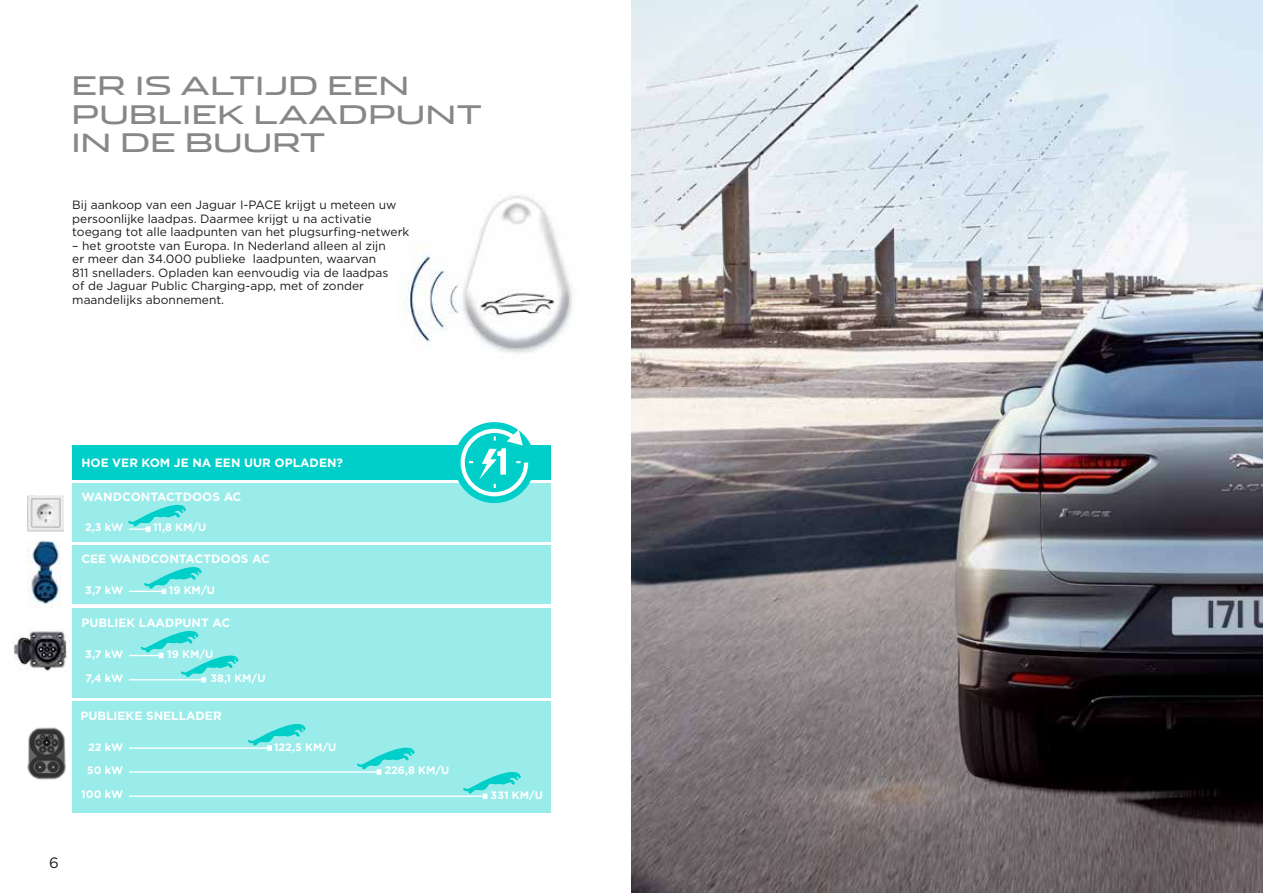
<style>
.page{position:relative;width:1263px;height:893px;background:#fff}
.page>*{position:absolute;margin:0;border:0;box-sizing:border-box;transform-origin:0 0}
.t1{font:25.5px/28.5px "Jaguar";color:#878786}
.t2{font:15px "Gotham";color:#1a1a18}
.t3{font:12px/13.5px "Gotham";color:#1a1a18}
.t4{font:700 12px "Gotham";color:#fff}
.t5{font:700 10.8px/23.5px "Gotham";color:#fff}
</style>
<div class="page">
<img style="left:405px;top:195px;width:168px;height:158px">
<img style="left:631px;top:0;width:632px;height:893px">
<div style="left:72px;top:446px;width:479px;height:34px;background:#00cfc9"></div>
<div style="left:72px;top:483px;width:479px;height:59px;background:#99ecea"></div>
<div style="left:72px;top:546px;width:479px;height:58px;background:#99ecea"></div>
<div style="left:72px;top:701px;width:479px;height:111px;background:#99ecea"></div>
<div style="left:454px;top:422px;width:81px;height:81px;background:#00cfc9;border-radius:50%"></div>
<svg style="left:461px;top:429px;width:67px;height:67px"></svg>
<svg style="left:128px;top:504px;width:58px;height:28px"></svg>
<svg style="left:129px;top:567px;width:73px;height:27px"></svg>
<div style="left:72px;top:608px;width:479px;height:89px;background:#99ecea"></div>
<svg style="left:129px;top:630px;width:110px;height:52px"></svg>
<svg style="left:129px;top:724px;width:392px;height:75px"></svg>
<img style="left:27px;top:540px;width:34px;height:68px">
<img style="left:27px;top:495px;width:37px;height:37px">
<img style="left:13px;top:631px;width:56px;height:40px">
<img style="left:27px;top:727px;width:39px;height:53px">
<h1 class="t1" style="left:71px;top:70px;width:412px">ER IS ALTIJD EEN<br>PUBLIEK LAADPUNT<br>IN DE BUURT</h1>
<p class="t3" style="left:72px;top:198px;width:339px">Bij aankoop van een Jaguar I-PACE krijgt u meteen uw persoonlijke laadpas. Daarmee krijgt u na activatie toegang tot alle laadpunten van het plugsurfing-netwerk</p>
<p class="t3" style="left:72px;top:239px;width:318px">– het grootste van Europa. In Nederland alleen al zijn er meer dan 34.000 publieke laadpunten, waarvan 811 snelladers. Opladen kan eenvoudig via de laadpas of de Jaguar Public Charging-app, met of zonder maandelijks abonnement.</p>
<p class="t4" style="left:81px;top:454px;width:263px">HOE VER KOM JE NA EEN UUR OPLADEN?</p>
<p class="t4" style="left:81px;top:488px;width:162px">WANDCONTACTDOOS AC</p>
<p class="t5" style="left:85px;top:516px;width:40px">2,3 kW</p>
<p class="t5" style="left:153px;top:516px;width:55px">11,8 KM/U</p>
<p class="t4" style="left:81px;top:550px;width:190px">CEE WANDCONTACTDOOS AC</p>
<p class="t5" style="left:85px;top:578px;width:40px">3,7 kW</p>
<p class="t5" style="left:169px;top:578px;width:48px">19 KM/U</p>
<p class="t4" style="left:81px;top:614px;width:150px">PUBLIEK LAADPUNT AC</p>
<p class="t5" style="left:85px;top:643px;width:40px">3,7 kW<br>7,4 kW</p>
<p class="t5" style="left:210px;top:643px;width:57px;text-indent:-43px">19 KM/U<br>38,1 KM/U</p>
<p class="t4" style="left:80px;top:707px;width:143px">PUBLIEKE SNELLADER</p>
<p class="t5" style="left:81px;top:735px;width:44px;text-align:right">22 kW<br>50 kW<br>100 kW</p>
<p class="t5" style="left:274px;top:735px;width:64px">122,5 KM/U</p>
<p class="t2" style="left:49px;top:853px;width:11px">6</p>
<p class="t5" style="left:384px;top:759px;width:66px">226,8 KM/U</p>
<p class="t5" style="left:491px;top:783px;width:54px">331 KM/U</p>
</div>
